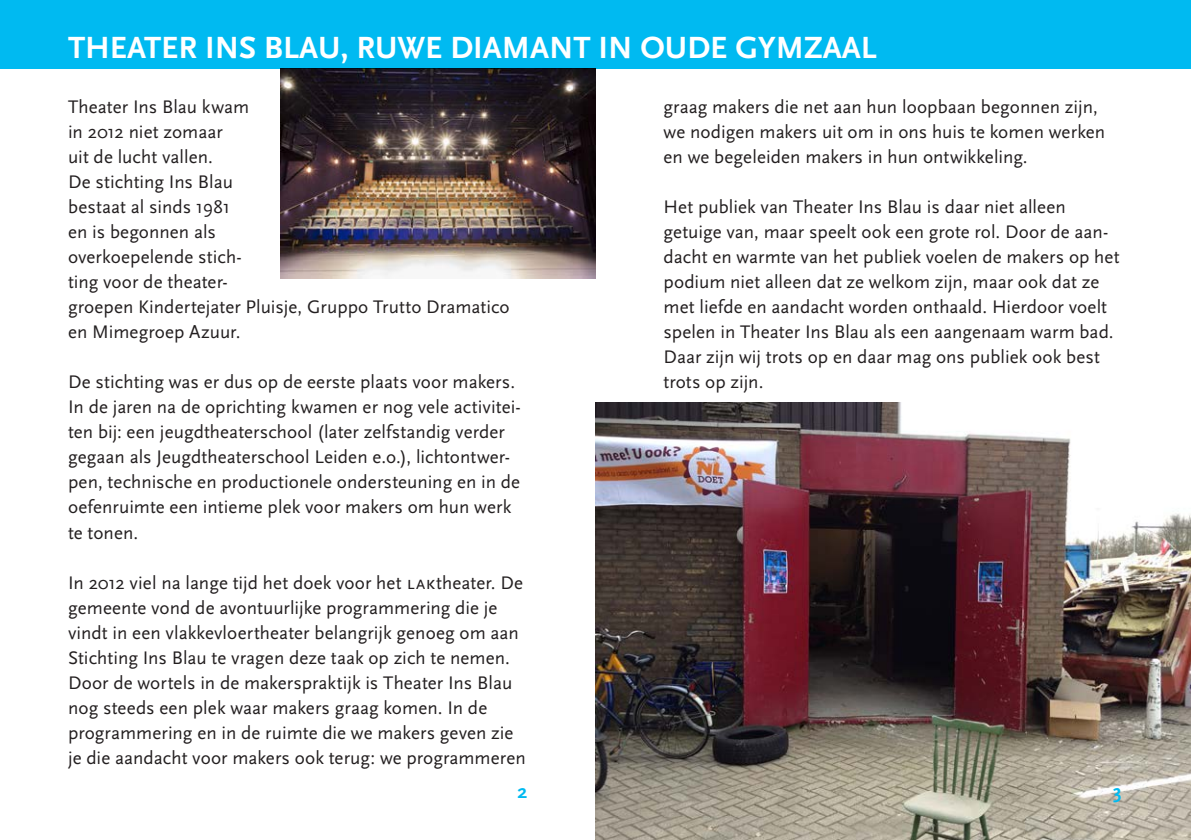
<style>
.page{position:relative;width:1191px;height:840px;background:#fff}
.page>*{position:absolute;margin:0;border:0;box-sizing:border-box;transform-origin:0 0}
.t1{font:700 32px "Scala Sans";color:#fff}
.t2{font:700 20px "Scala Sans";color:#00baf1}
.t3{font:19px/25px "Scala Sans";letter-spacing:.005em;color:#231f20}
.s1{font-family:"Scala Sans Caps"}
</style>
<div class="page">
<div style="left:0;top:0;width:1191px;height:68px;background:#00baf1"></div>
<img style="left:595px;top:403px;width:596px;height:436px">
<img style="left:281px;top:68px;width:314px;height:210px">
<p class="t1" style="left:68px;top:30px;width:810px">THEATER INS BLAU, RUWE DIAMANT IN OUDE GYMZAAL</p>
<p class="t3" style="left:68px;top:95px;width:443px">Theater Ins Blau kwam<br>in 2012 niet zomaar<br>uit de lucht vallen.<br>De stichting Ins Blau<br>bestaat al sinds 1981<br>en is begonnen als<br>overkoepelende stich-<br>ting voor de theater-<br>groepen Kindertejater Pluisje, Gruppo Trutto Dramatico en Mimegroep Azuur.</p>
<p class="t3" style="left:68px;top:370px;width:454px">De stichting was er dus op de eerste plaats voor makers.<br>In de jaren na de oprichting kwamen er nog vele activitei&shy;ten bij: een jeugdtheaterschool (later zelfstandig verder gegaan als Jeugdtheaterschool Leiden e.o.), lichtontwer&shy;pen, technische en productionele ondersteuning en in de oefenruimte een intieme plek voor makers om hun werk te tonen.</p>
<p class="t3" style="left:68px;top:570px;width:456px">In 2012 viel na lange tijd het doek voor het <span class="s1">lak</span>theater. De gemeente vond de avontuurlijke programmering die je vindt in een vlakkevloertheater belangrijk genoeg om aan Stichting Ins Blau te vragen deze taak op zich te nemen.</p>
<p class="t3" style="left:68px;top:670px;width:459px">Door de wortels in de makerspraktijk is Theater Ins Blau nog steeds een plek waar makers graag komen. In de programmering en in de ruimte die we makers geven zie je die aandacht voor makers ook terug: we programmeren</p>
<p class="t3" style="left:663px;top:95px;width:443px">graag makers die net aan hun loopbaan begonnen zijn, we nodigen makers uit om in ons huis te komen werken en we begeleiden makers in hun ontwikkeling.</p>
<p class="t3" style="left:663px;top:195px;width:457px">Het publiek van Theater Ins Blau is daar niet alleen getuige van, maar speelt ook een grote rol. Door de aan&shy;dacht en warmte van het publiek voelen de makers op het podium niet alleen dat ze welkom zijn, maar ook dat ze met liefde en aandacht worden onthaald. Hierdoor voelt spelen in Theater Ins Blau als een aangenaam warm bad.<br>Daar zijn wij trots op en daar mag ons publiek ook best trots op zijn.</p>
<p class="t2" style="left:517px;top:780px;width:11px">2</p>
<p class="t2" style="left:1113px;top:780px;width:10px">3</p>
</div>
